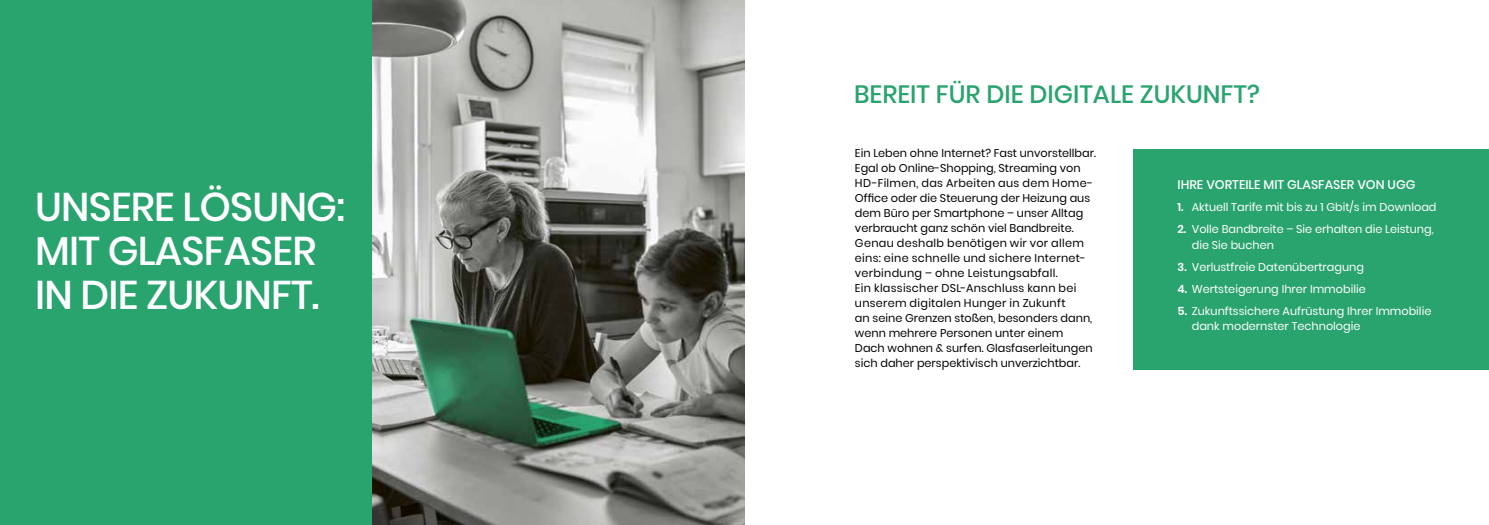
<style>
.page{position:relative;width:1489px;height:525px;background:#fff}
.page>*{position:absolute;margin:0;border:0;box-sizing:border-box;transform-origin:0 0}
.t1{font:500 40px/43.8px "Poppins";letter-spacing:-.02em;color:#fff}
.t2{font:500 25px "Poppins";color:#2aa46f}
.t3{font:500 12.5px "Poppins";color:#fff}
.t4{font:11.25px/15px "Poppins";color:#000}
.t5{font:11.25px/15px "Poppins";color:#fff}
.s1{font-weight:600}
</style>
<div class="page">
<div style="left:0;top:0;width:373px;height:524px;background:#2aa46f"></div>
<img style="left:372px;top:0;width:372px;height:524px">
<div style="left:1133px;top:149px;width:355px;height:220px;background:#2aa46f"></div>
<h1 class="t1" style="left:35px;top:185px;width:311px">UNSERE LÖSUNG:<br>MIT GLASFASER<br>IN DIE ZUKUNFT.</h1>
<h2 class="t2" style="left:854px;top:80px;width:407px">BEREIT FÜR DIE DIGITALE ZUKUNFT?</h2>
<p class="t4" style="left:855px;top:145px;width:242px">Ein Leben ohne Internet? Fast unvorstellbar.<br>Egal ob Online-Shopping, Streaming von HD-Filmen, das Arbeiten aus dem Home-Office oder die Steuerung der Heizung aus dem Büro per Smartphone – unser Alltag verbraucht ganz schön viel Bandbreite.<br>Genau deshalb benötigen wir vor allem eins: eine schnelle und sichere Internet&shy;verbindung – ohne Leistungsabfall.<br>Ein klassischer DSL-Anschluss kann bei unserem digitalen Hunger in Zukunft<br>an seine Grenzen stoßen, besonders dann, wenn mehrere Personen unter einem Dach wohnen &amp; surfen. Glasfaserleitungen sich daher perspektivisch unverzichtbar.</p>
<p class="t3" style="left:1177px;top:177px;width:239px">IHRE VORTEILE MIT GLASFASER VON UGG</p>
<p class="t5" style="left:1177px;top:200px;width:260px"><span class="s1">1.</span> Aktuell Tarife mit bis zu 1 Gbit/s im Download</p>
<p class="t5" style="left:1191px;top:222px;width:243px;text-indent:-14px"><span class="s1">2.</span> Volle Bandbreite – Sie erhalten die Leistung, die Sie buchen</p>
<p class="t5" style="left:1177px;top:259px;width:188px"><span class="s1">3.</span> Verlustfreie Datenübertragung</p>
<p class="t5" style="left:1177px;top:281px;width:190px"><span class="s1">4.</span> Wertsteigerung Ihrer Immobilie</p>
<p class="t5" style="left:1191px;top:303px;width:241px;text-indent:-14px"><span class="s1">5.</span> Zukunftssichere Aufrüstung Ihrer Immobilie dank modernster Technologie</p>
</div>
